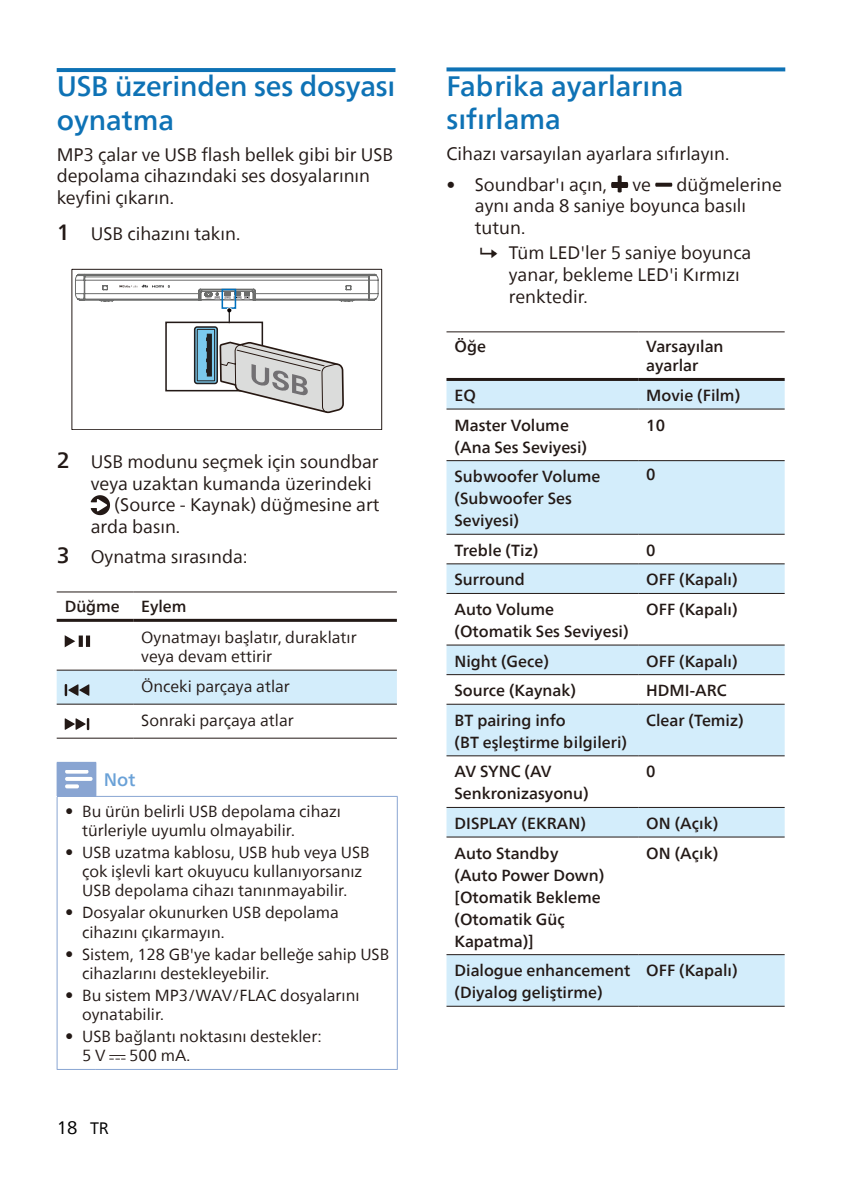
<style>
.page{position:relative;width:842px;height:1191px;background:#fff}
.page>*{position:absolute;margin:0;border:0;box-sizing:border-box;transform-origin:0 0}
.heading2{font:500 28px/33.6px "Neue Frutiger World";color:#0e72b5}
.Body_Text_9{font:18px/21.6px "Neue Frutiger World";color:#231916}
.t1{font:18px "Neue Frutiger World";color:#000}
.notes-caption-paragr{font:500 18px "Neue Frutiger World";color:#6aa1d7}
.Table_text_8{font:16px/19.2px "Neue Frutiger World";color:#231916}
.faq-answer-paragraph{font:500 16px/22px "Neue Frutiger World";color:#231916}
.Table_text-_Medium_8{font:500 16px/19.2px "Neue Frutiger World";color:#231916}
.s1{font-weight:500;font-size:22px}
.s2{font-size:17px}
.s3{font-size:16.4px}
.s4{font-weight:500}
</style>
<div class="page">
<hr style="left:57px;top:68px;width:338px;height:4px;background:#0e72b5">
<svg style="left:75px;top:268px;width:304px;height:146px"></svg>
<svg style="left:91px;top:495px;width:19px;height:20px"></svg>
<hr style="left:57px;top:669px;width:76px;height:1px;background:#231916">
<hr style="left:133px;top:669px;width:264px;height:1px;background:#231916">
<hr style="left:57px;top:591px;width:76px;height:1px;background:#231916">
<hr style="left:133px;top:591px;width:264px;height:1px;background:#231916">
<hr style="left:57px;top:737px;width:76px;height:1px;background:#231916">
<hr style="left:133px;top:737px;width:264px;height:1px;background:#231916">
<hr style="left:57px;top:619px;width:76px;height:3px;background:#231916">
<hr style="left:133px;top:619px;width:264px;height:3px;background:#231916">
<svg style="left:65px;top:635px;width:10px;height:12px"></svg>
<svg style="left:86px;top:635px;width:4px;height:12px"></svg>
<svg style="left:79px;top:635px;width:4px;height:12px"></svg>
<svg style="left:57px;top:670px;width:340px;height:34px"></svg>
<svg style="left:65px;top:718px;width:24px;height:12px"></svg>
<div style="left:57px;top:762px;width:39px;height:34px;background:#89a5d2"></div>
<hr style="left:397px;top:797px;width:1px;height:272px;background:#89a5d2">
<hr style="left:96px;top:762px;width:1px;height:34px;background:#89a5d2">
<hr style="left:57px;top:797px;width:1px;height:272px;background:#89a5d2">
<hr style="left:57px;top:1069px;width:39px;height:1px;background:#89a5d2">
<hr style="left:96px;top:1069px;width:302px;height:1px;background:#89a5d2">
<hr style="left:96px;top:796px;width:302px;height:1px;background:#89a5d2">
<svg style="left:65px;top:770px;width:28px;height:18px"></svg>
<svg style="left:109px;top:1055px;width:17px;height:5px"></svg>
<svg style="left:446px;top:67px;width:339px;height:4px"></svg>
<svg style="left:611px;top:175px;width:17px;height:17px"></svg>
<svg style="left:655px;top:183px;width:17px;height:4px"></svg>
<svg style="left:446px;top:381px;width:339px;height:624px"></svg>
<hr style="left:446px;top:408px;width:192px;height:1px;background:#231916">
<hr style="left:638px;top:408px;width:147px;height:1px;background:#231916">
<hr style="left:446px;top:460px;width:192px;height:1px;background:#231916">
<hr style="left:638px;top:460px;width:147px;height:1px;background:#231916">
<hr style="left:446px;top:534px;width:192px;height:1px;background:#231916">
<hr style="left:638px;top:534px;width:147px;height:1px;background:#231916">
<hr style="left:446px;top:563px;width:192px;height:1px;background:#231916">
<hr style="left:638px;top:563px;width:147px;height:1px;background:#231916">
<hr style="left:446px;top:593px;width:192px;height:1px;background:#231916">
<hr style="left:638px;top:593px;width:147px;height:1px;background:#231916">
<hr style="left:446px;top:644px;width:192px;height:1px;background:#231916">
<hr style="left:638px;top:644px;width:147px;height:1px;background:#231916">
<hr style="left:446px;top:674px;width:192px;height:1px;background:#231916">
<hr style="left:638px;top:674px;width:147px;height:1px;background:#231916">
<hr style="left:446px;top:703px;width:192px;height:1px;background:#231916">
<hr style="left:638px;top:703px;width:147px;height:1px;background:#231916">
<hr style="left:446px;top:755px;width:192px;height:1px;background:#231916">
<hr style="left:638px;top:755px;width:147px;height:1px;background:#231916">
<hr style="left:446px;top:807px;width:192px;height:1px;background:#231916">
<hr style="left:638px;top:807px;width:147px;height:1px;background:#231916">
<hr style="left:446px;top:836px;width:192px;height:1px;background:#231916">
<hr style="left:638px;top:836px;width:147px;height:1px;background:#231916">
<hr style="left:446px;top:954px;width:192px;height:1px;background:#231916">
<hr style="left:638px;top:954px;width:147px;height:1px;background:#231916">
<hr style="left:446px;top:1005px;width:192px;height:1px;background:#231916">
<hr style="left:638px;top:1005px;width:147px;height:1px;background:#231916">
<hr style="left:446px;top:331px;width:192px;height:1px;background:#231916">
<hr style="left:638px;top:331px;width:147px;height:1px;background:#231916">
<hr style="left:446px;top:378px;width:192px;height:3px;background:#231916">
<hr style="left:638px;top:378px;width:147px;height:3px;background:#231916">
<p class="heading2" style="left:57px;top:70px;width:340px">USB üzerinden ses dosyası oynatma</p>
<p class="Body_Text_9" style="left:57px;top:144px;width:338px">MP3 çalar ve USB flash bellek gibi bir USB depolama cihazındaki ses dosyalarının keyfini çıkarın.</p>
<p class="Body_Text_9" style="left:57px;top:223px;width:185px"><span class="s1">1</span> USB cihazını takın.</p>
<p class="Body_Text_9" style="left:57px;top:451px;width:323px"><span class="s1">2</span> USB modunu seçmek için soundbar</p>
<p class="Body_Text_9" style="left:91px;top:473px;width:283px">veya uzaktan kumanda üzerindeki</p>
<p class="Body_Text_9" style="left:114px;top:494px;width:267px">(Source - Kaynak) düğmesine art</p>
<p class="Body_Text_9" style="left:91px;top:516px;width:91px">arda basın.</p>
<p class="Body_Text_9" style="left:57px;top:546px;width:193px"><span class="s1">3</span> Oynatma sırasında:</p>
<p class="Table_text-_Medium_8" style="left:65px;top:597px;width:57px">Düğme</p>
<p class="Table_text-_Medium_8" style="left:141px;top:597px;width:47px">Eylem</p>
<p class="Table_text_8" style="left:141px;top:628px;width:217px">Oynatmayı başlatır, duraklatır veya devam ettirir</p>
<p class="Table_text_8" style="left:141px;top:677px;width:150px">Önceki parçaya atlar</p>
<p class="Table_text_8" style="left:141px;top:711px;width:154px">Sonraki parçaya atlar</p>
<p class="notes-caption-paragr" style="left:104px;top:765px;width:33px">Not</p>
<p class="Table_text_8" style="left:82px;top:802px;width:260px;text-indent:-17px"><span class="s2">•</span> Bu ürün belirli USB depolama cihazı türleriyle uyumlu olmayabilir.</p>
<p class="Table_text_8" style="left:65px;top:843px;width:306px;text-align:center"><span class="s2">•</span> USB uzatma kablosu, USB hub veya USB çok işlevli kart okuyucu kullanıyorsanız<br>USB depolama cihazı tanınmayabilir.</p>
<p class="Table_text_8" style="left:82px;top:903px;width:258px;text-indent:-17px"><span class="s2">•</span> Dosyalar okunurken USB depolama cihazını çıkarmayın.</p>
<p class="Table_text_8" style="left:82px;top:944px;width:309px;text-indent:-17px"><span class="s2">•</span> Sistem, 128 GB'ye kadar belleğe sahip USB cihazlarını destekleyebilir.</p>
<p class="Table_text_8" style="left:82px;top:986px;width:279px;text-indent:-17px"><span class="s2">•</span> Bu sistem MP3/WAV/FLAC dosyalarını oynatabilir.</p>
<p class="Table_text_8" style="left:82px;top:1027px;width:241px;text-indent:-17px"><span class="s2">•</span> USB bağlantı noktasını destekler:<br>5 V</p>
<p class="Table_text_8" style="left:129px;top:1046px;width:62px">500 mA.</p>
<p class="t1" style="left:57px;top:1114px;width:54px">18 <span class="s3">TR</span></p>
<p class="heading2" style="left:446px;top:69px;width:238px">Fabrika ayarlarına sıfırlama</p>
<p class="Body_Text_9" style="left:446px;top:143px;width:284px">Cihazı varsayılan ayarlara sıfırlayın.</p>
<p class="Body_Text_9" style="left:446px;top:174px;width:162px"><span class="s4">•</span> Soundbar'ı açın,</p>
<p class="Body_Text_9" style="left:632px;top:174px;width:20px">ve</p>
<p class="Body_Text_9" style="left:475px;top:174px;width:309px;text-indent:202px">düğmelerine aynı anda 8 saniye boyunca basılı tutun.</p>
<p class="Body_Text_9" style="left:509px;top:242px;width:244px">Tüm LED'ler 5 saniye boyunca yanar, bekleme LED'i Kırmızı renktedir.</p>
<p class="Table_text-_Medium_8" style="left:454px;top:337px;width:33px">Öğe</p>
<p class="Table_text-_Medium_8" style="left:646px;top:337px;width:79px">Varsayılan ayarlar</p>
<p class="faq-answer-paragraph" style="left:454px;top:384px;width:23px">EQ</p>
<p class="faq-answer-paragraph" style="left:646px;top:384px;width:95px">Movie (Film)</p>
<p class="faq-answer-paragraph" style="left:454px;top:414px;width:134px">Master Volume (Ana Ses Seviyesi)</p>
<p class="faq-answer-paragraph" style="left:646px;top:414px;width:20px">10</p>
<p class="faq-answer-paragraph" style="left:454px;top:466px;width:147px">Subwoofer Volume (Subwoofer Ses<br>Seviyesi)</p>
<p class="faq-answer-paragraph" style="left:646px;top:464px;width:11px">0</p>
<p class="faq-answer-paragraph" style="left:454px;top:539px;width:85px">Treble (Tiz)</p>
<p class="faq-answer-paragraph" style="left:646px;top:539px;width:11px">0</p>
<p class="faq-answer-paragraph" style="left:454px;top:569px;width:72px">Surround</p>
<p class="faq-answer-paragraph" style="left:646px;top:569px;width:93px">OFF (Kapalı)</p>
<p class="faq-answer-paragraph" style="left:454px;top:598px;width:176px">Auto Volume (Otomatik Ses Seviyesi)</p>
<p class="faq-answer-paragraph" style="left:646px;top:598px;width:93px">OFF (Kapalı)</p>
<p class="faq-answer-paragraph" style="left:454px;top:650px;width:96px">Night (Gece)</p>
<p class="faq-answer-paragraph" style="left:646px;top:650px;width:93px">OFF (Kapalı)</p>
<p class="faq-answer-paragraph" style="left:454px;top:679px;width:123px">Source (Kaynak)</p>
<p class="faq-answer-paragraph" style="left:646px;top:679px;width:82px">HDMI-ARC</p>
<p class="faq-answer-paragraph" style="left:454px;top:709px;width:174px">BT pairing info<br>(BT eşleştirme bilgileri)</p>
<p class="faq-answer-paragraph" style="left:646px;top:709px;width:99px">Clear (Temiz)</p>
<p class="faq-answer-paragraph" style="left:454px;top:761px;width:136px">AV SYNC (AV<br>Senkronizasyonu)</p>
<p class="faq-answer-paragraph" style="left:646px;top:761px;width:11px">0</p>
<p class="faq-answer-paragraph" style="left:454px;top:812px;width:133px">DISPLAY (EKRAN)</p>
<p class="faq-answer-paragraph" style="left:646px;top:812px;width:73px">ON (Açık)</p>
<p class="faq-answer-paragraph" style="left:454px;top:842px;width:151px">Auto Standby (Auto Power Down) [Otomatik Bekleme (Otomatik Güç<br>Kapatma)]</p>
<p class="faq-answer-paragraph" style="left:646px;top:842px;width:73px">ON (Açık)</p>
<p class="faq-answer-paragraph" style="left:454px;top:959px;width:177px">Dialogue enhancement (Diyalog geliştirme)</p>
<p class="faq-answer-paragraph" style="left:646px;top:959px;width:93px">OFF (Kapalı)</p>
</div>
